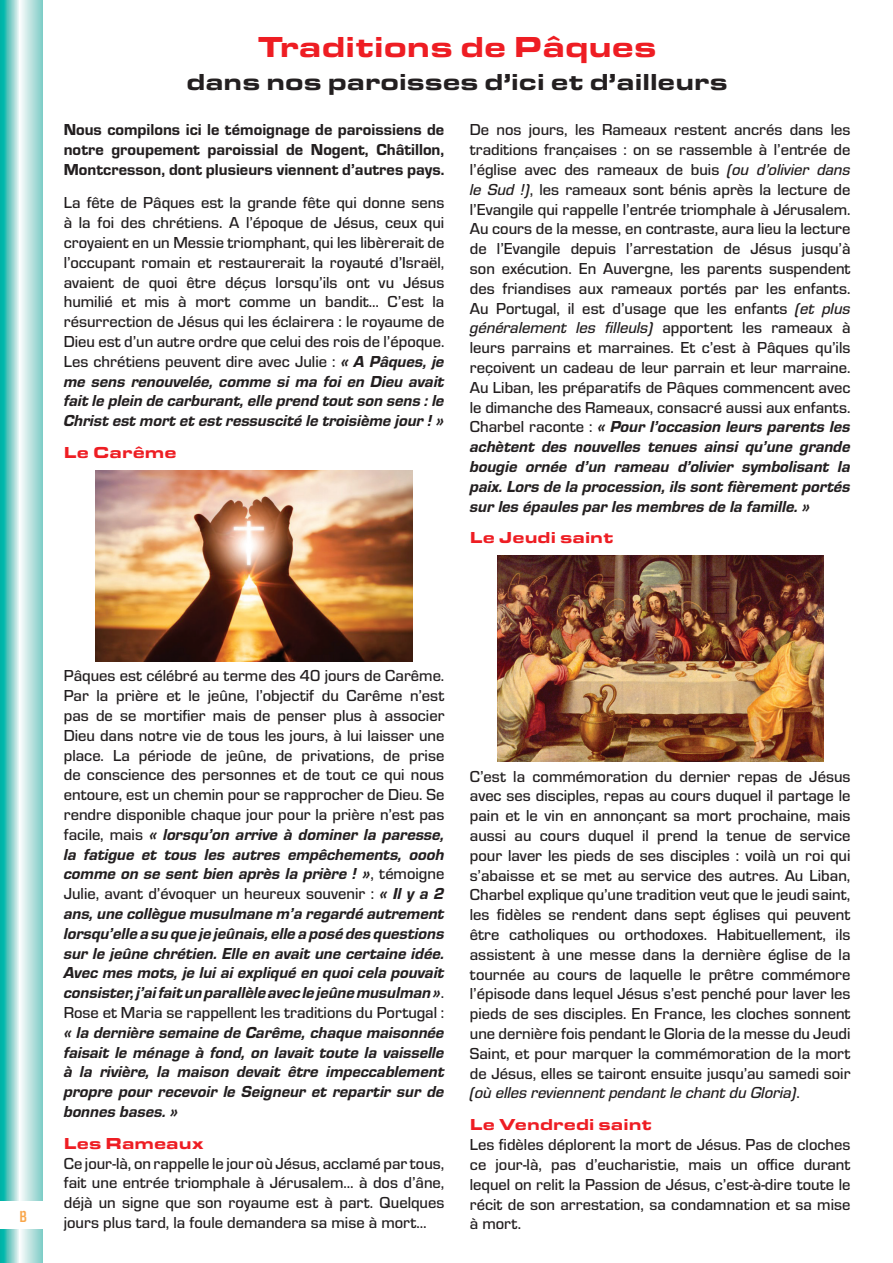
<style>
.page{position:relative;width:893px;height:1263px;background:#fff}
.page>*{position:absolute;margin:0;border:0;box-sizing:border-box;transform-origin:0 0}
.t1{font:900 30px "Eurostile Ext";color:#ee1d23}
.t2{font:900 24px "Eurostile Ext";color:#231f20}
.t3{font:500 16.5px/19.8px "Eurostile";color:#231f20;text-align:justify}
.t4{font:16.5px/19.8px "Eurostile Hea Ita";color:#231f20;text-align:justify}
.t5{font:16.5px/19.8px "Eurostile Hea";color:#231f20;text-align:justify}
.t6{font:16.5px "Eurostile Med Ita";color:#231f20}
.t7{font:900 16.5px "Eurostile Ext";color:#ee1d23}
.t8{font:700 16.5px "Cholla Sans OT";color:#f9a64a}
.s1{font-family:"Eurostile Hea Ita";font-weight:400}
.s2{font-family:"Eurostile Med Ita";font-weight:400}
.s3{font-family:"Eurostile";font-weight:500}
</style>
<div class="page">
<svg style="left:0;top:0;width:43px;height:1263px;background:#97d9d5"></svg>
<div style="left:0;top:1201px;width:43px;height:28px;background:#fff"></div>
<img style="left:95px;top:470px;width:318px;height:191px">
<img style="left:497px;top:556px;width:326px;height:206px">
<h1 class="t1" style="left:258px;top:25px;width:400px">Traditions de Pâques</h1>
<h2 class="t2" style="left:187px;top:64px;width:543px">dans nos paroisses d’ici et d’ailleurs</h2>
<p class="t5" style="left:64px;top:119px;width:382px">Nous compilons ici le témoignage de paroissiens de notre groupement paroissial de Nogent, Châtillon, Montcresson, dont plusieurs viennent d’autres pays.</p>
<p class="t3" style="left:64px;top:192px;width:382px">La fête de Pâques est la grande fête qui donne sens à la foi des chrétiens. A l’époque de Jésus, ceux qui croyaient en un Messie triomphant, qui les libèrerait de l’occupant romain et restaurerait la royauté d’Israël, avaient de quoi être déçus lorsqu’ils ont vu Jésus humilié et mis à mort comme un bandit… C’est la résurrection de Jésus qui les éclairera : le royaume de Dieu est d’un autre ordre que celui des rois de l’époque.<br>Les chrétiens peuvent dire avec Julie : <span class="s1">« A Pâques, je</span></p>
<p class="t4" style="left:64px;top:370px;width:382px">me sens renouvelée, comme si ma foi en Dieu avait fait le plein de carburant, elle prend tout son sens : le Christ est mort et est ressuscité le troisième jour ! »</p>
<p class="t7" style="left:64px;top:440px;width:114px">Le Carême</p>
<p class="t3" style="left:470px;top:119px;width:382px">De nos jours, les Rameaux restent ancrés dans les traditions françaises : on se rassemble à l’entrée de l’église avec des rameaux de buis <span class="s2">(ou d’olivier dans le Sud !)</span>, les rameaux sont bénis après la lecture de l’Evangile qui rappelle l’entrée triomphale à Jérusalem.<br>Au cours de la messe, en contraste, aura lieu la lecture de l’Evangile depuis l’arrestation de Jésus jusqu’à son exécution. En Auvergne, les parents suspendent des friandises aux rameaux portés par les enfants.<br>Au Portugal, il est d’usage que les enfants <span class="s2">(et plus</span></p>
<p class="t6" style="left:470px;top:316px;width:382px">généralement les filleuls) <span class="s3">apportent les rameaux à</span></p>
<p class="t3" style="left:470px;top:337px;width:382px">leurs parrains et marraines. Et c’est à Pâques qu’ils reçoivent un cadeau de leur parrain et leur marraine.<br>Au Liban, les préparatifs de Pâques commencent avec le dimanche des Rameaux, consacré aussi aux enfants.</p>
<p class="t4" style="left:470px;top:416px;width:382px"><span class="s3">Charbel raconte :</span> « Pour l’occasion leurs parents les achètent des nouvelles tenues ainsi qu’une grande bougie ornée d’un rameau d’olivier symbolisant la paix. Lors de la procession, ils sont fièrement portés sur les épaules par les membres de la famille. »</p>
<p class="t7" style="left:470px;top:525px;width:145px">Le Jeudi saint</p>
<p class="t8" style="left:19px;top:1208px;width:10px">B</p>
<p class="t3" style="left:64px;top:665px;width:382px">Pâques est célébré au terme des 40 jours de Carême.<br>Par la prière et le jeûne, l’objectif du Carême n’est pas de se mortifier mais de penser plus à associer Dieu dans notre vie de tous les jours, à lui laisser une place. La période de jeûne, de privations, de prise de conscience des personnes et de tout ce qui nous entoure, est un chemin pour se rapprocher de Dieu. Se rendre disponible chaque jour pour la prière n’est pas</p>
<p class="t4" style="left:64px;top:823px;width:382px"><span class="s3">facile, mais</span> « lorsqu’on arrive à dominer la paresse, la fatigue et tous les autres empêchements, oooh comme on se sent bien après la prière ! »<span class="s3">, témoigne</span></p>
<p class="t3" style="left:64px;top:883px;width:382px">Julie, avant d’évoquer un heureux souvenir : <span class="s1">« Il y a 2</span></p>
<p class="t4" style="left:64px;top:902px;width:382px">ans, une collègue musulmane m’a regardé autrement lorsqu’elle a su que je jeûnais, elle a posé des questions sur le jeûne chrétien. Elle en avait une certaine idée.<br>Avec mes mots, je lui ai expliqué en quoi cela pouvait consister, j’ai fait un parallèle avec le jeûne musulman »<span class="s3">.</span></p>
<p class="t3" style="left:64px;top:1002px;width:382px">Rose et Maria se rappellent les traditions du Portugal :</p>
<p class="t4" style="left:64px;top:1021px;width:382px">« la dernière semaine de Carême, chaque maisonnée faisait le ménage à fond, on lavait toute la vaisselle à la rivière, la maison devait être impeccablement propre pour recevoir le Seigneur et repartir sur de bonnes bases. »</p>
<p class="t7" style="left:64px;top:1131px;width:142px">Les Rameaux</p>
<p class="t3" style="left:64px;top:1152px;width:382px">Ce jour-là, on rappelle le jour où Jésus, acclamé par tous, fait une entrée triomphale à Jérusalem… à dos d’âne, déjà un signe que son royaume est à part. Quelques jours plus tard, la foule demandera sa mise à mort…</p>
<p class="t3" style="left:470px;top:765px;width:382px">C’est la commémoration du dernier repas de Jésus avec ses disciples, repas au cours duquel il partage le pain et le vin en annonçant sa mort prochaine, mais aussi au cours duquel il prend la tenue de service pour laver les pieds de ses disciples : voilà un roi qui s’abaisse et se met au service des autres. Au Liban, Charbel explique qu’une tradition veut que le jeudi saint, les fidèles se rendent dans sept églises qui peuvent être catholiques ou orthodoxes. Habituellement, ils assistent à une messe dans la dernière église de la tournée au cours de laquelle le prêtre commémore l’épisode dans lequel Jésus s’est penché pour laver les pieds de ses disciples. En France, les cloches sonnent une dernière fois pendant le Gloria de la messe du Jeudi Saint, et pour marquer la commémoration de la mort de Jésus, elles se tairont ensuite jusqu’au samedi soir</p>
<p class="t6" style="left:470px;top:1081px;width:331px">(où elles reviennent pendant le chant du Gloria)<span class="s3">.</span></p>
<p class="t7" style="left:470px;top:1112px;width:184px">Le Vendredi saint</p>
<p class="t3" style="left:470px;top:1134px;width:382px">Les fidèles déplorent la mort de Jésus. Pas de cloches ce jour-là, pas d’eucharistie, mais un office durant lequel on relit la Passion de Jésus, c’est-à-dire toute le récit de son arrestation, sa condamnation et sa mise à mort.</p>
</div>
